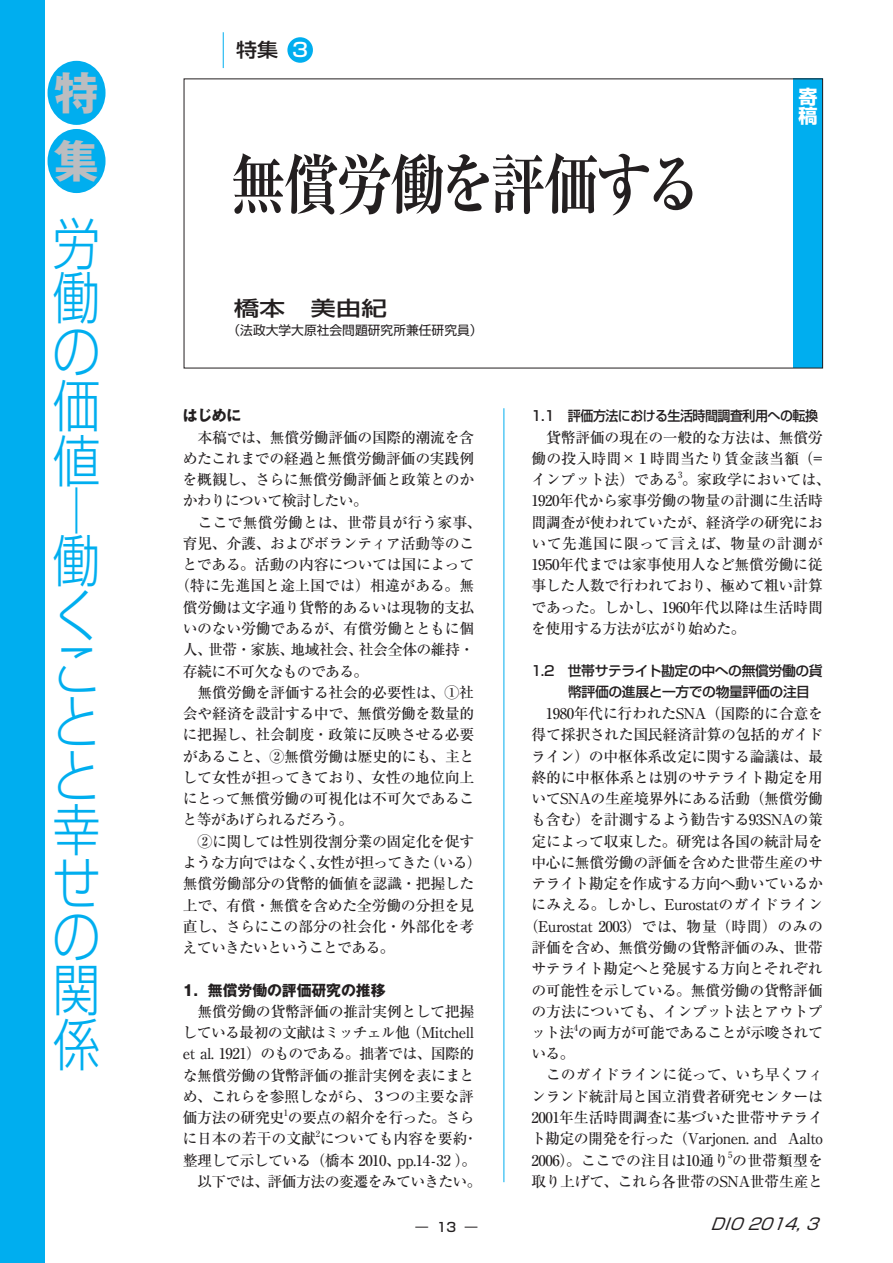
<style>
.page{position:relative;width:893px;height:1263px;background:#fff}
.page>*{position:absolute;margin:0;border:0;box-sizing:border-box;transform-origin:0 0}
.t1{font:700 65.85px "Ryumin Pro";letter-spacing:-.06em;color:#231f20;scale:.85 1}
.t2{font:300 55.95px/53.7px "Shin Go Pro";color:#00aeef;text-align:justify;scale:.86 1}
.t3{font:300 46.2px "Shin Go Pro";color:#00aeef;scale:1.04 1}
.t4{font:700 44.85px/68.1px "Gothic MB101 Pro";color:#bcbdc0}
.t5{font:500 20.4px "Shin Go Pro";color:#231f20;scale:1.25 1}
.t6{font:500 19.2px "Shin Go Pro";color:#231f20;scale:1.1 1}
.t7{font:700 19.2px/19.2px "Shin Go Pro";color:#fff}
.t8{font:italic 15.9px "Shin Go Pro";color:#231f20}
.t9{font:500 14.85px/21.3px "Ryumin Pro";letter-spacing:-.02em;color:#231f20;text-align:justify}
.t10{font:500 14.85px/21.3px "Ryumin Pro";letter-spacing:-.04em;color:#231f20}
.t11{font:500 14.85px "Ryumin Pro";letter-spacing:-.045em;color:#231f20}
.t12{font:500 14.85px "Ryumin Pro";letter-spacing:.015em;color:#231f20}
.t13{font:500 14.85px "Ryumin Pro";letter-spacing:.01em;color:#231f20}
.t14{font:700 14.85px "Gothic MB101 Pro";letter-spacing:-.005em;color:#231f20}
.t15{font:500 14.85px "Ryumin Pro";letter-spacing:-.055em;color:#231f20}
.t16{font:500 13.8px/21.8px "Shin Go Pro";letter-spacing:-.03em;color:#231f20}
.t17{font:12.75px "Shin Go Pro";color:#231f20}
.t18{font:500 12.75px "Shin Go Pro";color:#231f20}
.t19{font:500 8.7px "Ryumin Pro";color:#231f20}
.s1{color:#fff}
</style>
<div class="page">
<hr style="left:504px;top:408px;width:1px;height:774px;background:#00aeef">
<div style="left:0;top:0;width:45px;height:1263px;background:#00aeef"></div>
<div style="left:48px;top:61px;width:58px;height:64px;background:#00aeef;border-radius:50%"></div>
<div style="left:48px;top:129px;width:58px;height:64px;background:#00aeef;border-radius:50%"></div>
<div style="left:287px;top:37px;width:26px;height:26px;background:#00aeef;border-radius:50%"></div>
<hr style="left:223px;top:32px;width:1px;height:36px;background:#00aeef">
<div style="left:793px;top:79px;width:30px;height:289px;background:#00aeef"></div>
<h3 class="t4" style="left:54px;top:53px;width:46px">特集</h3>
<h2 class="t2" style="left:52px;top:209px;width:55px;line-height:54.3px">労働の価値</h2>
<h3 class="t3" style="left:52px;top:473px;width:26px">─</h3>
<h2 class="t2" style="left:52px;top:527px;width:55px">働くことと幸せの関係</h2>
<p class="t6" style="left:236px;top:34px;width:67px">特集 <span class="s1">3</span></p>
<h1 class="t1" style="left:230px;top:132px;width:556px">無償労働を評価する</h1>
<h3 class="t5" style="left:234px;top:291px;width:124px">橋本　美由紀</h3>
<p class="t17" style="left:227px;top:320px;width:257px">（法政大学大原社会問題研究所兼任研究員）</p>
<p class="t7" style="left:798px;top:85px;width:20px">寄稿</p>
<p class="t14" style="left:183px;top:403px;width:60px">はじめに</p>
<p class="t9" style="left:183px;top:425px;width:293px">　本稿では、無償労働評価の国際的潮流を含</p>
<p class="t9" style="left:183px;top:447px;width:293px">めたこれまでの経過と無償労働評価の実践例</p>
<p class="t9" style="left:183px;top:468px;width:293px">を概観し、さらに無償労働評価と政策とのか</p>
<p class="t11" style="left:183px;top:489px;width:187px">かわりについて検討したい。</p>
<p class="t12" style="left:183px;top:510px;width:300px">　ここで無償労働とは、世帯員が行う家事、</p>
<p class="t9" style="left:183px;top:532px;width:293px">育児、介護、およびボランティア活動等のこ</p>
<p class="t9" style="left:183px;top:553px;width:293px">とである。活動の内容については国によって</p>
<p class="t13" style="left:175px;top:574px;width:301px">（特に先進国と途上国では）相違がある。無</p>
<p class="t9" style="left:183px;top:595px;width:293px">償労働は文字通り貨幣的あるいは現物的支払</p>
<p class="t9" style="left:183px;top:617px;width:293px">いのない労働であるが、有償労働とともに個</p>
<p class="t9" style="left:183px;top:638px;width:293px">人、世帯・家族、地域社会、社会全体の維持・</p>
<p class="t10" style="left:183px;top:659px;width:187px">存続に不可欠なものである。</p>
<p class="t9" style="left:183px;top:680px;width:293px">　無償労働を評価する社会的必要性は、①社</p>
<p class="t9" style="left:183px;top:702px;width:293px">会や経済を設計する中で、無償労働を数量的</p>
<p class="t9" style="left:183px;top:723px;width:293px">に把握し、社会制度・政策に反映させる必要</p>
<p class="t9" style="left:183px;top:744px;width:293px">があること、②無償労働は歴史的にも、主と</p>
<p class="t9" style="left:183px;top:766px;width:293px">して女性が担ってきており、女性の地位向上</p>
<p class="t9" style="left:183px;top:787px;width:293px">にとって無償労働の可視化は不可欠であるこ</p>
<p class="t11" style="left:183px;top:808px;width:172px">と等があげられるだろう。</p>
<p class="t9" style="left:183px;top:829px;width:293px">　②に関しては性別役割分業の固定化を促す</p>
<p class="t11" style="left:183px;top:851px;width:301px">ような方向ではなく、女性が担ってきた（いる）</p>
<p class="t9" style="left:183px;top:872px;width:293px">無償労働部分の貨幣的価値を認識・把握した</p>
<p class="t9" style="left:183px;top:893px;width:293px">上で、有償・無償を含めた全労働の分担を見</p>
<p class="t9" style="left:183px;top:914px;width:293px">直し、さらにこの部分の社会化・外部化を考</p>
<p class="t15" style="left:183px;top:936px;width:214px">えていきたいということである。</p>
<p class="t14" style="left:183px;top:977px;width:204px">1．無償労働の評価研究の推移</p>
<p class="t9" style="left:183px;top:999px;width:293px">　無償労働の貨幣評価の推計実例として把握している最初の文献はミッチェル他（Mitchell et al. 1921）のものである。拙著では、国際的な無償労働の貨幣評価の推計実例を表にまとめ、これらを参照しながら、３つの主要な評価方法の研究史の要点の紹介を行った。さら</p>
<p class="t19" style="left:284px;top:1105px;width:6px">1</p>
<p class="t9" style="left:183px;top:1127px;width:293px">に日本の若干の文献についても内容を要約･</p>
<p class="t19" style="left:316px;top:1127px;width:6px">2</p>
<p class="t10" style="left:183px;top:1148px;width:300px">整理して示している（橋本 2010、pp.14-32 ）。　以下では、評価方法の変遷をみていきたい。</p>
<p class="t18" style="left:416px;top:1216px;width:63px">― 13 ―</p>
<p class="t16" style="left:531px;top:403px;width:288px">1.1　評価方法における生活時間調査利用への転換</p>
<p class="t9" style="left:531px;top:425px;width:301px;text-align:left">　貨幣評価の現在の一般的な方法は、無償労働の投入時間×１時間当たり賃金該当額（=インプット法）である。家政学においては、</p>
<p class="t19" style="left:678px;top:468px;width:6px">3</p>
<p class="t9" style="left:531px;top:489px;width:293px">1920年代から家事労働の物量の計測に生活時間調査が使われていたが、経済学の研究において先進国に限って言えば、物量の計測が1950年代までは家事使用人など無償労働に従事した人数で行われており、極めて粗い計算であった。しかし、1960年代以降は生活時間を使用する方法が広がり始めた。</p>
<p class="t16" style="left:568px;top:658px;width:256px;text-indent:-37px">1.2　世帯サテライト勘定の中への無償労働の貨幣評価の進展と一方での物量評価の注目</p>
<p class="t9" style="left:524px;top:702px;width:301px;text-align:center">　1980年代に行われたSNA（国際的に合意を得て採択された国民経済計算の包括的ガイドライン）の中枢体系改定に関する論議は、最終的に中枢体系とは別のサテライト勘定を用いてSNAの生産境界外にある活動（無償労働も含む）を計測するよう勧告する93SNAの策定によって収束した。研究は各国の統計局を中心に無償労働の評価を含めた世帯生産のサテライト勘定を作成する方向へ動いているかにみえる。しかし、Eurostatのガイドライン（Eurostat 2003）では、物量（時間）のみの評価を含め、無償労働の貨幣評価のみ、世帯サテライト勘定へと発展する方向とそれぞれの可能性を示している。無償労働の貨幣評価の方法についても、インプット法とアウトプット法の両方が可能であることが示唆されて</p>
<p class="t19" style="left:574px;top:1020px;width:6px">4</p>
<p class="t9" style="left:531px;top:1042px;width:294px;text-align:left">いる。<br>　このガイドラインに従って、いち早くフィンランド統計局と国立消費者研究センターは<br>2001年生活時間調査に基づいた世帯サテライト勘定の開発を行った（Varjonen. and Aalto<br>2006）。ここでの注目は10通りの世帯類型を</p>
<p class="t19" style="left:728px;top:1148px;width:6px">5</p>
<p class="t9" style="left:531px;top:1169px;width:293px">取り上げて、これら各世帯のSNA世帯生産と</p>
<p class="t8" style="left:710px;top:1210px;width:117px">DIO2014,3</p>
</div>
